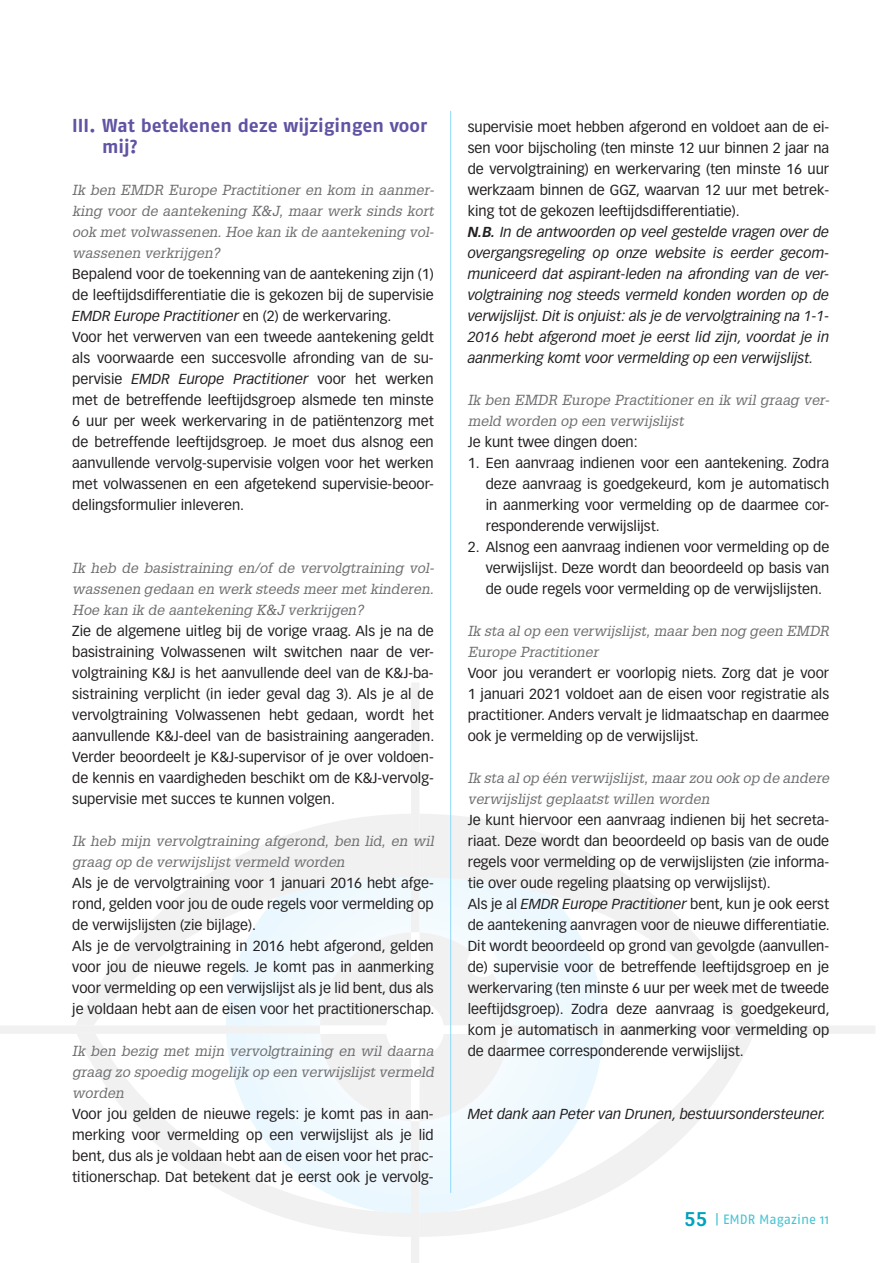
<style>
.page{position:relative;width:893px;height:1263px;background:#fff}
.page>*{position:absolute;margin:0;border:0;box-sizing:border-box;transform-origin:0 0}
.t1{font:700 18.75px/21px "Fago No";color:#6153a3}
.t2{font:14.25px/21px "Vectora LH";color:#231f20;text-align:justify}
.t3{font:italic 14.25px/21px "Glypha";color:#6d6e70}
.t4{font:italic 14.25px/21px "Vectora LH";color:#231f20}
.t5{font:13.5px "Fago No";color:#46c3d3}
.s1{font-style:italic}
.s2{font-style:normal}
.s3{font-weight:700}
.s4{font-family:"Vectora LH";font-weight:700;font-size:19.5px;color:#00a2bb}
</style>
<div class="page">
<svg style="left:0;top:682px;width:875px;height:581px"></svg>
<svg style="left:320px;top:932px;width:189px;height:189px"></svg>
<hr style="left:450px;top:111px;width:1px;height:1082px;background:#8ed8f8">
<h1 class="t1" style="left:102px;top:116px;width:327px;text-indent:-30px">III. Wat betekenen deze wijzigingen voor mij?</h1>
<p class="t3" style="left:72px;top:180px;width:363px;text-align:justify">Ik ben EMDR Europe Practitioner en kom in aanmer&shy;king voor de aantekening K&amp;J, maar werk sinds kort ook met volwassenen. Hoe kan ik de aantekening vol&shy;wassenen verkrijgen?</p>
<p class="t2" style="left:72px;top:264px;width:363px;text-align:left">Bepalend voor de toekenning van de aantekening zijn (1) de leeftijdsdifferentiatie die is gekozen bij de supervisie <span class="s1">EMDR Europe Practitioner</span> en (2) de werkervaring.<br>Voor het verwerven van een tweede aantekening geldt als voorwaarde een succesvolle afronding van de su&shy;pervisie <span class="s1">EMDR Europe Practitioner</span> voor het werken met de betreffende leeftijdsgroep alsmede ten minste 6 uur per week werkervaring in de patiëntenzorg met de betreffende leeftijdsgroep. Je moet dus alsnog een aanvullende vervolg-supervisie volgen voor het werken met volwassenen en een afgetekend supervisie-beoor&shy;delingsformulier inleveren.</p>
<p class="t3" style="left:72px;top:558px;width:363px;text-align:justify">Ik heb de basistraining en/of de vervolgtraining vol&shy;wassenen gedaan en werk steeds meer met kinderen.<br>Hoe kan ik de aantekening K&amp;J verkrijgen?</p>
<p class="t2" style="left:72px;top:621px;width:363px">Zie de algemene uitleg bij de vorige vraag. Als je na de basistraining Volwassenen wilt switchen naar de ver&shy;volgtraining K&amp;J is het aanvullende deel van de K&amp;J-ba&shy;sistraining verplicht (in ieder geval dag 3). Als je al de vervolgtraining Volwassenen hebt gedaan, wordt het aanvullende K&amp;J-deel van de basistraining aangeraden.<br>Verder beoordeelt je K&amp;J-supervisor of je over voldoen&shy;de kennis en vaardigheden beschikt om de K&amp;J-vervolg&shy;supervisie met succes te kunnen volgen.</p>
<p class="t3" style="left:72px;top:831px;width:363px">Ik heb mijn vervolgtraining afgerond, ben lid, en wil graag op de verwijslijst vermeld worden</p>
<p class="t2" style="left:72px;top:873px;width:363px;text-align:left">Als je de vervolgtraining voor 1 januari 2016 hebt afge&shy;rond, gelden voor jou de oude regels voor vermelding op de verwijslijsten (zie bijlage).<br>Als je de vervolgtraining in 2016 hebt afgerond, gelden voor jou de nieuwe regels. Je komt pas in aanmerking voor vermelding op een verwijslijst als je lid bent, dus als je voldaan hebt aan de eisen voor het practitionerschap.</p>
<p class="t3" style="left:72px;top:1041px;width:363px;text-align:justify">Ik ben bezig met mijn vervolgtraining en wil daarna graag zo spoedig mogelijk op een verwijslijst vermeld worden</p>
<p class="t2" style="left:72px;top:1104px;width:363px">Voor jou gelden de nieuwe regels: je komt pas in aan&shy;merking voor vermelding op een verwijslijst als je lid bent, dus als je voldaan hebt aan de eisen voor het prac&shy;titionerschap. Dat betekent dat je eerst ook je vervolg-</p>
<p class="t4" style="left:468px;top:117px;width:363px"><span class="s2">supervisie moet hebben afgerond en voldoet aan de ei&shy;sen voor bijscholing (ten minste 12 uur binnen 2 jaar na de vervolgtraining) en werkervaring (ten minste 16 uur werkzaam binnen de GGZ, waarvan 12 uur met betrek&shy;king tot de gekozen leeftijdsdifferentiatie).<br></span><span class="s3">N.B.</span> In de antwoorden op veel gestelde vragen over de overgangsregeling op onze website is eerder gecom&shy;municeerd dat aspirant-leden na afronding van de ver&shy;volgtraining nog steeds vermeld konden worden op de verwijslijst. Dit is onjuist: als je de vervolgtraining na 1-1- 2016 hebt afgerond moet je eerst lid zijn, voordat je in aanmerking komt voor vermelding op een verwijslijst.</p>
<p class="t3" style="left:468px;top:391px;width:363px">Ik ben EMDR Europe Practitioner en ik wil graag ver&shy;meld worden op een verwijslijst</p>
<p class="t2" style="left:468px;top:432px;width:172px">Je kunt twee dingen doen:</p>
<p class="t2" style="left:486px;top:453px;width:345px;text-indent:-18px">1. Een aanvraag indienen voor een aantekening. Zodra deze aanvraag is goedgekeurd, kom je automatisch in aanmerking voor vermelding op de daarmee cor&shy;responderende verwijslijst.</p>
<p class="t2" style="left:486px;top:537px;width:345px;text-indent:-18px">2. Alsnog een aanvraag indienen voor vermelding op de verwijslijst. Deze wordt dan beoordeeld op basis van de oude regels voor vermelding op de verwijslijsten.</p>
<p class="t3" style="left:468px;top:622px;width:363px">Ik sta al op een verwijslijst, maar ben nog geen EMDR<br>Europe Practitioner</p>
<p class="t2" style="left:468px;top:663px;width:363px">Voor jou verandert er voorlopig niets. Zorg dat je voor 1 januari 2021 voldoet aan de eisen voor registratie als practitioner. Anders vervalt je lidmaatschap en daarmee ook je vermelding op de verwijslijst.</p>
<p class="t3" style="left:468px;top:769px;width:363px">Ik sta al op één verwijslijst, maar zou ook op de andere verwijslijst geplaatst willen worden</p>
<p class="t2" style="left:468px;top:811px;width:363px;text-align:left">Je kunt hiervoor een aanvraag indienen bij het secreta&shy;riaat. Deze wordt dan beoordeeld op basis van de oude regels voor vermelding op de verwijslijsten (zie informa&shy;tie over oude regeling plaatsing op verwijslijst).<br>Als je al <span class="s1">EMDR Europe Practitioner</span> bent, kun je ook eerst de aantekening aanvragen voor de nieuwe differentiatie.<br>Dit wordt beoordeeld op grond van gevolgde (aanvullen&shy;de) supervisie voor de betreffende leeftijdsgroep en je werkervaring (ten minste 6 uur per week met de tweede leeftijdsgroep). Zodra deze aanvraag is goedgekeurd, kom je automatisch in aanmerking voor vermelding op de daarmee corresponderende verwijslijst.</p>
<p class="t4" style="left:468px;top:1105px;width:360px">Met dank aan Peter van Drunen, bestuursondersteuner.</p>
<p class="t5" style="left:684px;top:1213px;width:146px"><span class="s4">55</span> | EMDR Magazine 11</p>
</div>
